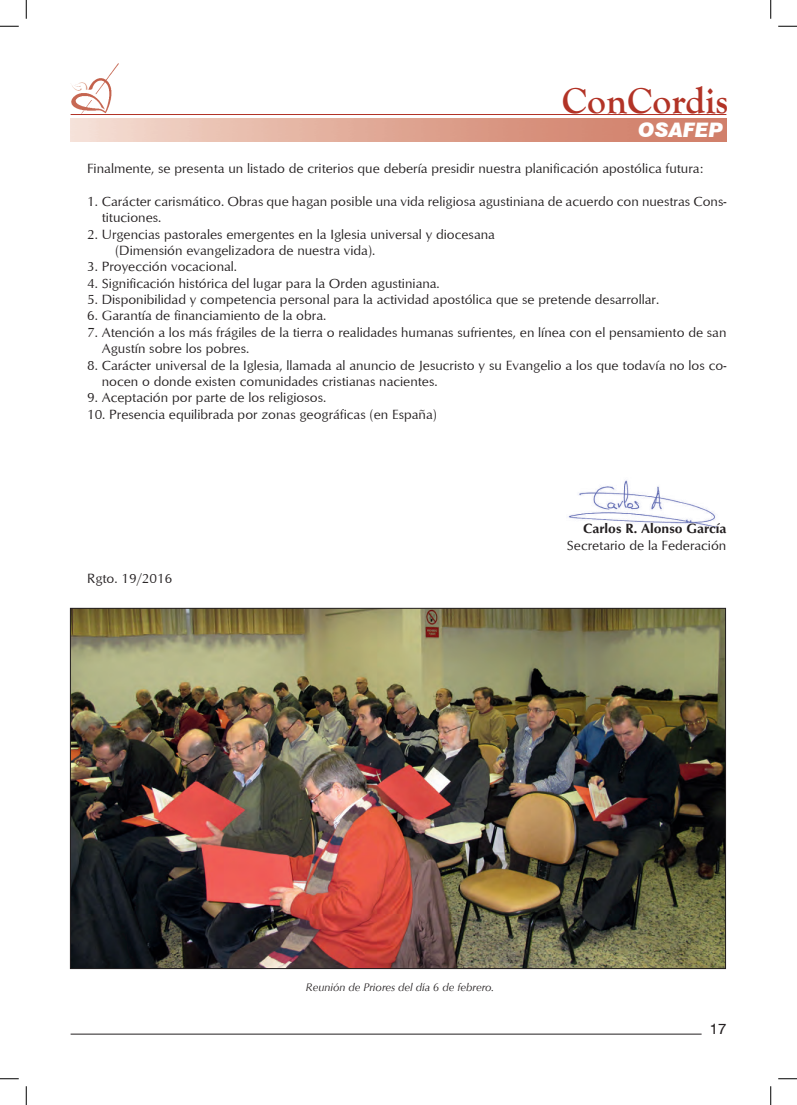
<style>
.page{position:relative;width:797px;height:1105px;background:#fff}
.page>*{position:absolute;margin:0;border:0;box-sizing:border-box;transform-origin:0 0}
.t1{font:700 37.5px "Goudy Old Style T";color:#b23326}
.Subtítulo_1{font:italic 900 20px "Swiss 721 BT";color:#fff}
.t2{font:15px "Swiss 721 BT";color:#231f20}
.GENERAL_11_13_1{font:13.75px/16.4px "Optimum";color:#231f20}
.AUTOR_CARGO{font:13.75px "Optimum";color:#231f20}
.AUTOR{font:700 13.75px "Optimum";color:#231f20}
.PIE_FOTO{font:italic 11.25px "Optimum";color:#231f20}
</style>
<div class="page">
<hr style="left:71px;top:1034px;width:630px;height:1px;background:#231f20">
<hr style="left:71px;top:114px;width:655px;height:1px;background:#b23326">
<img style="left:71px;top:63px;width:48px;height:51px">
<img style="left:568px;top:480px;width:150px;height:48px">
<img style="left:72px;top:610px;width:651px;height:357px">
<svg style="left:0;top:25px;width:19px;height:2px"></svg>
<svg style="left:778px;top:25px;width:19px;height:2px"></svg>
<svg style="left:0;top:1078px;width:19px;height:1px"></svg>
<svg style="left:778px;top:1078px;width:19px;height:1px"></svg>
<svg style="left:25px;top:0;width:2px;height:19px"></svg>
<svg style="left:25px;top:1086px;width:2px;height:19px"></svg>
<svg style="left:770px;top:0;width:1px;height:19px"></svg>
<svg style="left:770px;top:1086px;width:1px;height:19px"></svg>
<p class="t1" style="left:562px;top:80px;width:168px">ConCordis</p>
<p class="Subtítulo_1" style="left:638px;top:118px;width:86px">OSAFEP</p>
<p class="GENERAL_11_13_1" style="left:87px;top:160px;width:617px">Finalmente, se presenta un listado de criterios que debería presidir nuestra planificación apostólica futura:</p>
<p class="GENERAL_11_13_1" style="left:102px;top:193px;width:626px;text-indent:-15px">1. Carácter carismático. Obras que hagan posible una vida religiosa agustiniana de acuerdo con nuestras Cons&shy;tituciones.</p>
<p class="GENERAL_11_13_1" style="left:87px;top:225px;width:409px">2. Urgencias pastorales emergentes en la Iglesia universal y diocesana</p>
<p class="GENERAL_11_13_1" style="left:115px;top:242px;width:262px">(Dimensión evangelizadora de nuestra vida).</p>
<p class="GENERAL_11_13_1" style="left:87px;top:258px;width:151px">3. Proyección vocacional.</p>
<p class="GENERAL_11_13_1" style="left:87px;top:274px;width:354px">4. Significación histórica del lugar para la Orden agustiniana.</p>
<p class="GENERAL_11_13_1" style="left:87px;top:291px;width:573px">5. Disponibilidad y competencia personal para la actividad apostólica que se pretende desarrollar.</p>
<p class="GENERAL_11_13_1" style="left:87px;top:307px;width:241px">6. Garantía de financiamiento de la obra.</p>
<p class="GENERAL_11_13_1" style="left:102px;top:324px;width:626px;text-indent:-15px">7. Atención a los más frágiles de la tierra o realidades humanas sufrientes, en línea con el pensamiento de san<br>Agustín sobre los pobres.</p>
<p class="GENERAL_11_13_1" style="left:102px;top:356px;width:626px;text-indent:-15px">8. Carácter universal de la Iglesia, llamada al anuncio de Jesucristo y su Evangelio a los que todavía no los co&shy;nocen o donde existen comunidades cristianas nacientes.</p>
<p class="GENERAL_11_13_1" style="left:87px;top:389px;width:241px">9. Aceptación por parte de los religiosos.</p>
<p class="GENERAL_11_13_1" style="left:87px;top:405px;width:351px">10. Presencia equilibrada por zonas geográficas (en España)</p>
<p class="GENERAL_11_13_1" style="left:87px;top:569px;width:87px">Rgto. 19/2016</p>
<p class="AUTOR" style="left:583px;top:521px;width:145px">Carlos R. Alonso García</p>
<p class="AUTOR_CARGO" style="left:567px;top:537px;width:161px">Secretario de la Federación</p>
<p class="PIE_FOTO" style="left:306px;top:980px;width:190px">Reunión de Priores del día 6 de febrero.</p>
<p class="t2" style="left:710px;top:1019px;width:18px">17</p>
</div>
